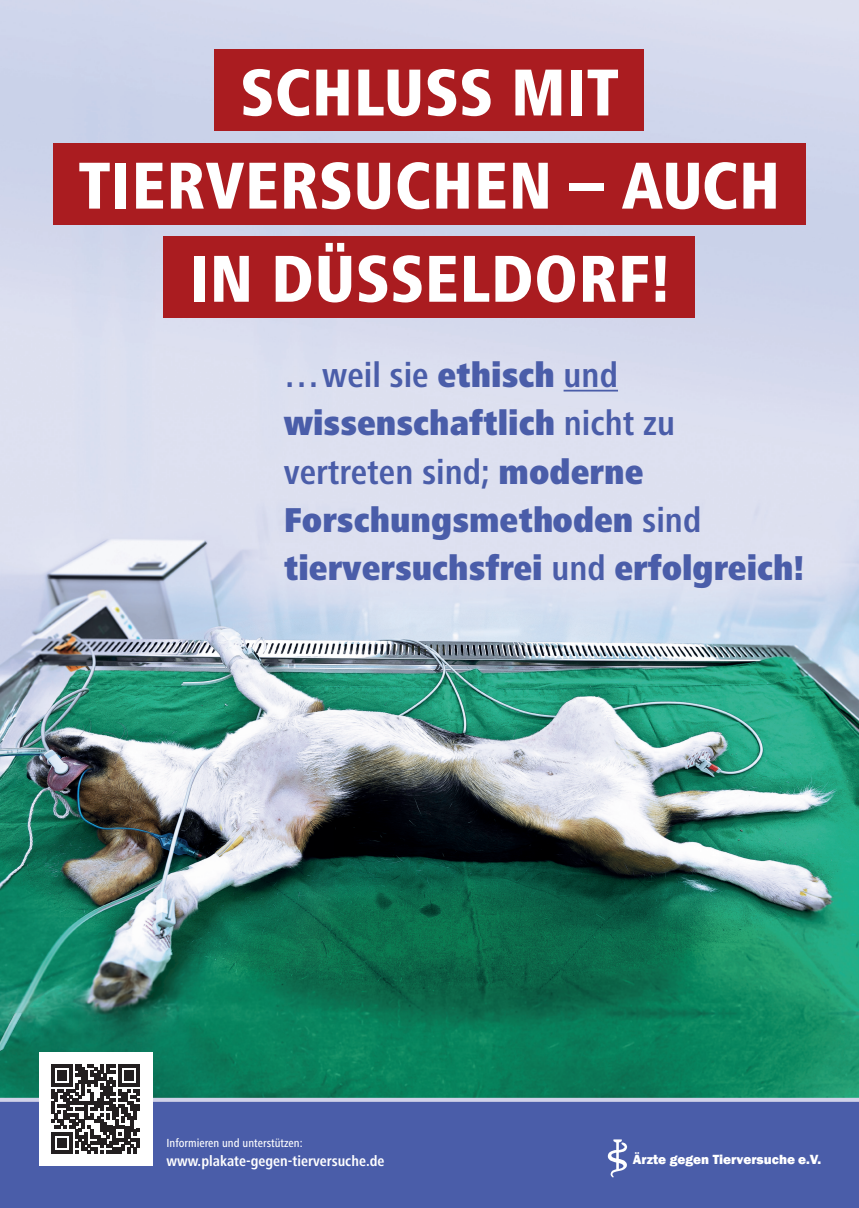
<style>
.page{position:relative;width:859px;height:1208px;background:#fff}
.page>*{position:absolute;margin:0;border:0;box-sizing:border-box;transform-origin:0 0}
.t1{font:800 condensed 68.7px/93.1px "Frutiger Next LT";color:#fff;text-align:center}
.t2{font:900 condensed 35.7px/48.3px "Frutiger Next LT";color:#4a5da9}
.t3{font:700 condensed 15.1px "Frutiger Next LT";color:#fff}
.t4{font:800 13.7px "Franklin Gothic";color:#fff}
.t5{font:500 condensed 12.1px "Frutiger Next LT";color:#fff}
.s1{font-weight:700}
</style>
<div class="page">
<img style="left:0;top:0;width:859px;height:1097px">
<div style="left:215px;top:50px;width:429px;height:81px;background:#aa1c20"></div>
<div style="left:53px;top:143px;width:753px;height:81px;background:#aa1c20"></div>
<div style="left:164px;top:236px;width:531px;height:81px;background:#aa1c20"></div>
<hr style="left:564px;top:390px;width:54px;height:1px;background:#4a5da9">
<div style="left:0;top:1098px;width:859px;height:110px;background:#4a5da9"></div>
<svg style="left:0;top:1097px;width:859px;height:4px;background:#a8c0cb"></svg>
<svg style="left:608px;top:1139px;width:19px;height:38px"></svg>
<div style="left:39px;top:1052px;width:113px;height:113px;background:#fff"></div>
<svg style="left:51px;top:1064px;width:89px;height:89px"></svg>
<h1 class="t1" style="left:78px;top:46px;width:704px">SCHLUSS MIT<br>TIERVERSUCHEN – AUCH<br>IN DÜSSELDORF!</h1>
<p class="t2" style="left:284px;top:351px;width:522px"><span class="s1">…weil sie</span> ethisch <span class="s1">und </span>wissenschaftlich <span class="s1">nicht zu vertreten sind;</span> moderne<br>Forschungsmethoden <span class="s1">sind </span>tierversuchsfrei <span class="s1">und</span> erfolgreich!</p>
<p class="t5" style="left:166px;top:1136px;width:138px">Informieren und unterstützen:</p>
<p class="t3" style="left:166px;top:1152px;width:219px">www.plakate-gegen-tierversuche.de</p>
<p class="t4" style="left:633px;top:1150px;width:190px">Ärzte gegen Tierversuche e.V.</p>
</div>
